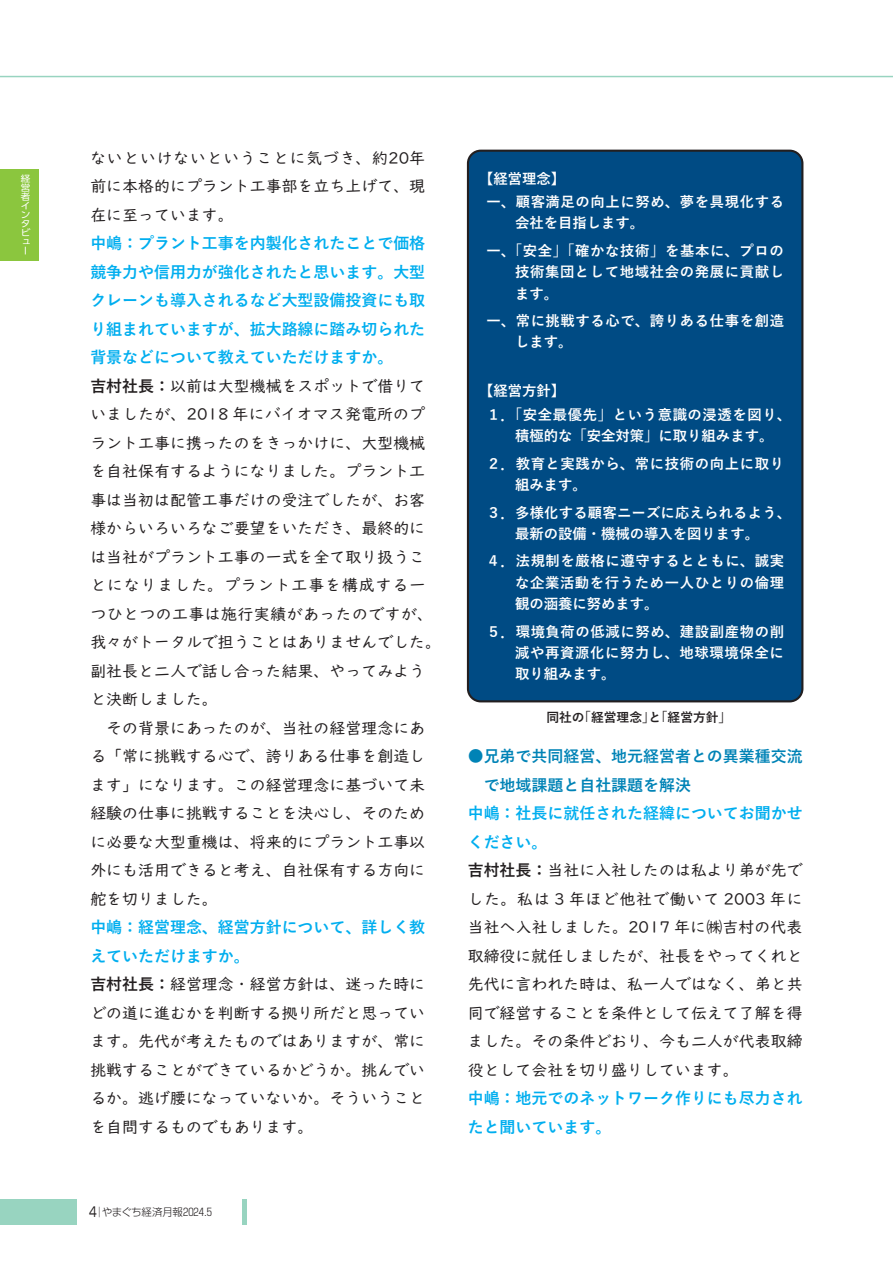
<style>
.page{position:relative;width:893px;height:1263px;background:#fff}
.page>*{position:absolute;margin:0;border:0;box-sizing:border-box;transform-origin:0 0}
.t1{font:15.9px/28.5px "UD Digi Kyokasho NP R";color:#231f20;text-align:justify}
.t2{font:700 15.9px/28.5px "Yu Gothic";color:#00aeef}
.t3{font:700 15.9px/28.5px "Yu Gothic";color:#0083b6}
.t4{font:700 14.4px/21.3px "Yu Gothic";letter-spacing:.045em;color:#fff}
.t5{font:700 14.4px/27.6px "Yu Gothic";letter-spacing:.015em;color:#fff}
.t6{font:700 12.75px "Yu Gothic";color:#231f20}
.t7{font:300 10.5px "Shin Go Pro";letter-spacing:-.005em;color:#231f20}
.t8{font:9px/9px "UD Shin Go Pro";color:#fff;scale:1.06 1}
.s1{font-family:"Yu Gothic";font-weight:700}
.s2{font-weight:400;font-size:13.5px}
</style>
<div class="page">
<div style="left:468px;top:151px;width:334px;height:550px;background:#004b84;border-radius:13px"></div>
<div style="left:467px;top:150px;width:336px;height:552px;border:2px solid #231f20;border-radius:13px"></div>
<div style="left:0;top:169px;width:38px;height:92px;background:#8bc63e"></div>
<div style="left:0;top:1199px;width:77px;height:26px;background:#98d4c0"></div>
<div style="left:242px;top:1199px;width:5px;height:26px;background:#98d4c0"></div>
<hr style="left:0;top:76px;width:893px;height:1px;background:#98d4c0">
<p class="t8" style="left:21px;top:174px;width:11px">経営者インタビュー</p>
<p class="t1" style="left:90px;top:144px;width:336px">ないといけないということに気づき、約20年前に本格的にプラント工事部を立ち上げて、現在に至っています。</p>
<p class="t2" style="left:90px;top:229px;width:336px;text-align:justify">中嶋：プラント工事を内製化されたことで価格競争力や信用力が強化されたと思います。大型クレーンも導入されるなど大型設備投資にも取り組まれていますが、拡大路線に踏み切られた背景などについて教えていただけますか。</p>
<p class="t1" style="left:90px;top:372px;width:352px;text-align:left"><span class="s1">吉村社長：</span>以前は大型機械をスポットで借りていましたが、2018 年にバイオマス発電所のプラント工事に携ったのをきっかけに、大型機械を自社保有するようになりました。プラント工事は当初は配管工事だけの受注でしたが、お客様からいろいろなご要望をいただき、最終的には当社がプラント工事の一式を全て取り扱うことになりました。プラント工事を構成する一つひとつの工事は施行実績があったのですが、我々がトータルで担うことはありませんでした。副社長と二人で話し合った結果、やってみようと決断しました。<br>　その背景にあったのが、当社の経営理念にある「常に挑戦する心で、誇りある仕事を創造します」になります。この経営理念に基づいて未経験の仕事に挑戦することを決心し、そのために必要な大型重機は、将来的にプラント工事以外にも活用できると考え、自社保有する方向に舵を切りました。</p>
<p class="t2" style="left:90px;top:913px;width:336px">中嶋：経営理念、経営方針について、詳しく教えていただけますか。</p>
<p class="t1" style="left:90px;top:970px;width:336px"><span class="s1">吉村社長：</span>経営理念・経営方針は、迷った時にどの道に進むかを判断する拠り所だと思っています。先代が考えたものではありますが、常に挑戦することができているかどうか。挑んでいるか。逃げ腰になっていないか。そういうことを自問するものでもあります。</p>
<p class="t7" style="left:89px;top:1203px;width:124px"><span class="s2">4</span>│やまぐち経済月報2024.5</p>
<p class="t4" style="left:486px;top:167px;width:299px;line-height:23.4px;text-indent:-7px">【経営理念】<br>一、顧客満足の向上に努め、夢を具現化する</p>
<p class="t4" style="left:486px;top:210px;width:299px;line-height:27.6px;text-indent:29px">会社を目指します。<br>一、「安全」「確かな技術」を基本に、プロの</p>
<p class="t4" style="left:515px;top:262px;width:270px">技術集団として地域社会の発展に貢献します。</p>
<p class="t4" style="left:515px;top:311px;width:270px;text-indent:-29px">一、常に挑戦する心で、誇りある仕事を創造します。</p>
<p class="t4" style="left:486px;top:380px;width:306px;line-height:23.4px;text-indent:-7px">【経営方針】<br>１．「安全最優先」という意識の浸透を図り、</p>
<p class="t4" style="left:486px;top:422px;width:299px;line-height:27.6px;text-indent:29px">積極的な「安全対策」に取り組みます。<br>２．教育と実践から、常に技術の向上に取り</p>
<p class="t5" style="left:486px;top:471px;width:306px;text-indent:29px">組みます。<br>３．多様化する顧客ニーズに応えられるよう、</p>
<p class="t4" style="left:486px;top:520px;width:299px;line-height:27.6px;text-align:center">最新の設備・機械の導入を図ります。<br>４．法規制を厳格に遵守するとともに、誠実</p>
<p class="t4" style="left:515px;top:572px;width:270px">な企業活動を行うため一人ひとりの倫理観の涵養に努めます。</p>
<p class="t4" style="left:515px;top:621px;width:271px;text-align:justify;text-indent:-29px">５．環境負荷の低減に努め、建設副産物の削減や再資源化に努力し、地球環境保全に取り組みます。</p>
<p class="t6" style="left:546px;top:710px;width:186px">同社の「経営理念」と「経営方針」</p>
<p class="t3" style="left:484px;top:742px;width:320px;text-indent:-16px">●兄弟で共同経営、地元経営者との異業種交流で地域課題と自社課題を解決</p>
<p class="t2" style="left:468px;top:799px;width:336px">中嶋：社長に就任された経緯についてお聞かせください。</p>
<p class="t1" style="left:468px;top:856px;width:336px"><span class="s1">吉村社長：</span>当社に入社したのは私より弟が先でした。私は 3 年ほど他社で働いて 2003 年に当社へ入社しました。2017 年に㈱吉村の代表取締役に就任しましたが、社長をやってくれと先代に言われた時は、私一人ではなく、弟と共同で経営することを条件として伝えて了解を得ました。その条件どおり、今も二人が代表取締役として会社を切り盛りしています。</p>
<p class="t2" style="left:468px;top:1084px;width:336px">中嶋：地元でのネットワーク作りにも尽力されたと聞いています。</p>
</div>
